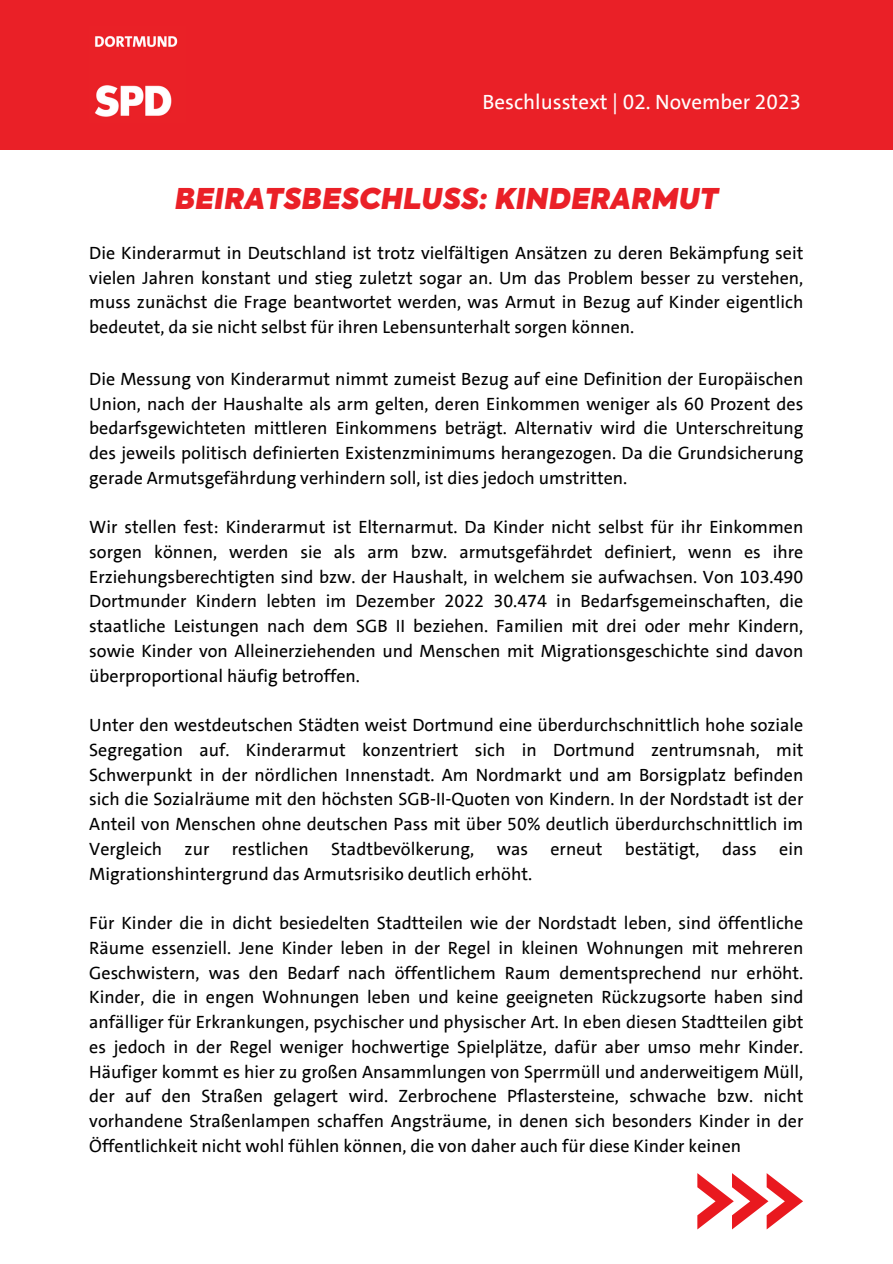
<style>
.page{position:relative;width:893px;height:1264px;background:#fff}
.page>*{position:absolute;margin:0;border:0;box-sizing:border-box;transform-origin:0 0}
.t1{font:italic 800 28.5px "Axiforma";color:#ea2027}
.t2{font:21px "SPD The Sans";color:#fffefe}
.t3{font:18px/24.8px "SPD The Sans";color:#000;text-align:justify}
</style>
<div class="page">
<svg style="left:697px;top:1173px;width:106px;height:56px"></svg>
<div style="left:0;top:0;width:892px;height:149px;background:#ea2027"></div>
<img style="left:95px;top:36px;width:83px;height:81px">
<p class="t2" style="left:482px;top:88px;width:320px">Beschlusstext | 02. November 2023</p>
<p class="t1" style="left:174px;top:187px;width:545px">BEIRATSBESCHLUSS: KINDERARMUT</p>
<p class="t3" style="left:89px;top:240px;width:715px">Die Kinderarmut in Deutschland ist trotz vielfältigen Ansätzen zu deren Bekämpfung seit vielen Jahren konstant und stieg zuletzt sogar an. Um das Problem besser zu verstehen, muss zunächst die Frage beantwortet werden, was Armut in Bezug auf Kinder eigentlich bedeutet, da sie nicht selbst für ihren Lebensunterhalt sorgen können.</p>
<p class="t3" style="left:89px;top:366px;width:715px">Die Messung von Kinderarmut nimmt zumeist Bezug auf eine Definition der Europäischen Union, nach der Haushalte als arm gelten, deren Einkommen weniger als 60 Prozent des bedarfsgewichteten mittleren Einkommens beträgt. Alternativ wird die Unterschreitung des jeweils politisch definierten Existenzminimums herangezogen. Da die Grundsicherung gerade Armutsgefährdung verhindern soll, ist dies jedoch umstritten.</p>
<p class="t3" style="left:89px;top:515px;width:715px">Wir stellen fest: Kinderarmut ist Elternarmut. Da Kinder nicht selbst für ihr Einkommen sorgen können, werden sie als arm bzw. armutsgefährdet definiert, wenn es ihre Erziehungsberechtigten sind bzw. der Haushalt, in welchem sie aufwachsen. Von 103.490<br>Dortmunder Kindern lebten im Dezember 2022 30.474 in Bedarfsgemeinschaften, die staatliche Leistungen nach dem SGB II beziehen. Familien mit drei oder mehr Kindern, sowie Kinder von Alleinerziehenden und Menschen mit Migrationsgeschichte sind davon überproportional häufig betroffen.</p>
<p class="t3" style="left:89px;top:713px;width:715px">Unter den westdeutschen Städten weist Dortmund eine überdurchschnittlich hohe soziale Segregation auf. Kinderarmut konzentriert sich in Dortmund zentrumsnah, mit Schwerpunkt in der nördlichen Innenstadt. Am Nordmarkt und am Borsigplatz befinden sich die Sozialräume mit den höchsten SGB-II-Quoten von Kindern. In der Nordstadt ist der Anteil von Menschen ohne deutschen Pass mit über 50% deutlich überdurchschnittlich im Vergleich zur restlichen Stadtbevölkerung, was erneut bestätigt, dass ein Migrationshintergrund das Armutsrisiko deutlich erhöht.</p>
<p class="t3" style="left:89px;top:910px;width:715px">Für Kinder die in dicht besiedelten Stadtteilen wie der Nordstadt leben, sind öffentliche Räume essenziell. Jene Kinder leben in der Regel in kleinen Wohnungen mit mehreren Geschwistern, was den Bedarf nach öffentlichem Raum dementsprechend nur erhöht.<br>Kinder, die in engen Wohnungen leben und keine geeigneten Rückzugsorte haben sind anfälliger für Erkrankungen, psychischer und physischer Art. In eben diesen Stadtteilen gibt es jedoch in der Regel weniger hochwertige Spielplätze, dafür aber umso mehr Kinder.<br>Häufiger kommt es hier zu großen Ansammlungen von Sperrmüll und anderweitigem Müll, der auf den Straßen gelagert wird. Zerbrochene Pflastersteine, schwache bzw. nicht vorhandene Straßenlampen schaffen Angsträume, in denen sich besonders Kinder in der Öffentlichkeit nicht wohl fühlen können, die von daher auch für diese Kinder keinen</p>
</div>
